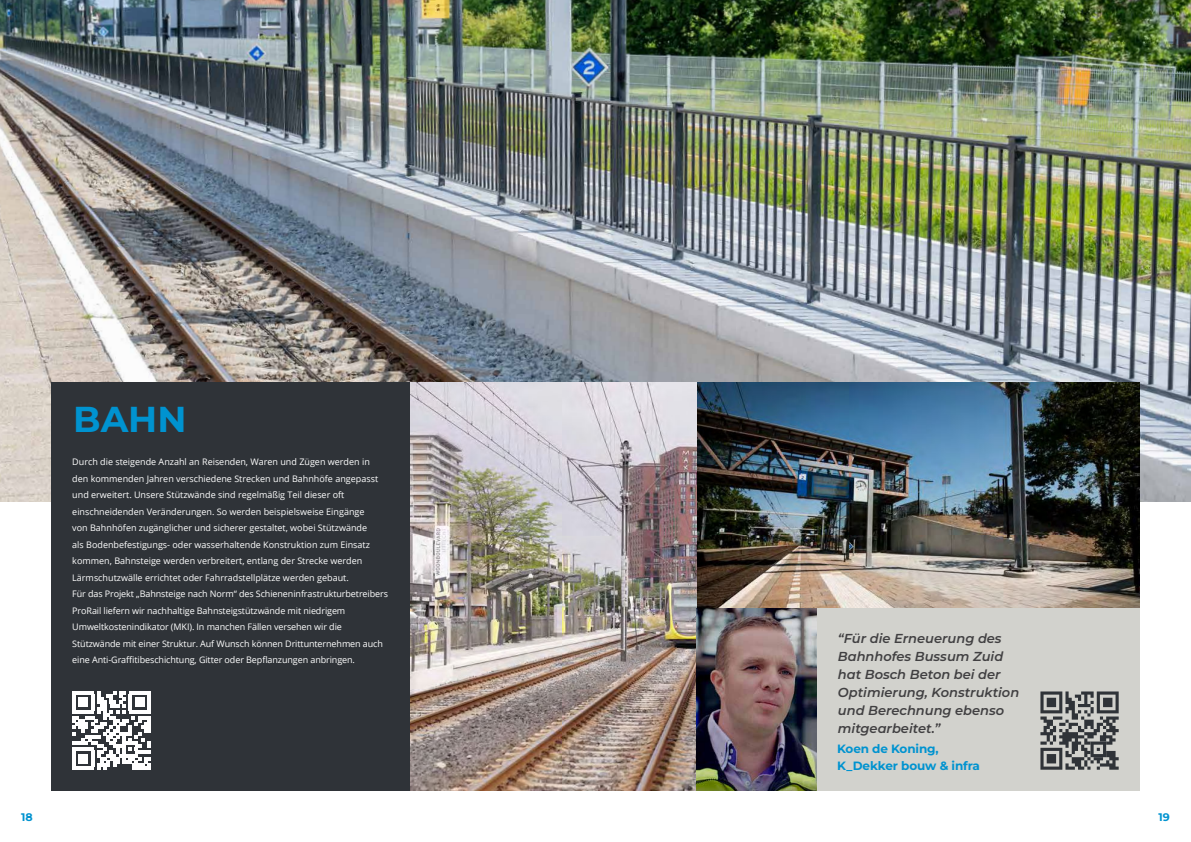
<style>
.page{position:relative;width:1191px;height:842px;background:#fff}
.page>*{position:absolute;margin:0;border:0;box-sizing:border-box;transform-origin:0 0}
.t1{font:700 36px "Montserrat";color:#0093d0}
.t2{font:italic 600 13px/18px "Montserrat";color:#414042}
.t3{font:700 12px/17px "Montserrat";letter-spacing:-.01em;color:#0093d0}
.t4{font:700 11px "Montserrat";color:#0093d0}
.t5{font:9px/16.5px "Open Sans";color:#fff}
</style>
<div class="page">
<img style="left:0;top:0;width:1191px;height:502px">
<img style="left:697px;top:383px;width:443px;height:226px">
<div style="left:51px;top:382px;width:359px;height:409px;background:#2f3338"></div>
<div style="left:697px;top:609px;width:443px;height:182px;background:#d2d2cd"></div>
<img style="left:410px;top:383px;width:286px;height:408px">
<img style="left:697px;top:609px;width:119px;height:182px">
<svg style="left:72px;top:691px;width:78px;height:79px"></svg>
<hr style="left:72px;top:766px;width:22px;height:4px;background:#fff">
<div style="left:79px;top:754px;width:9px;height:9px;background:#fff"></div>
<svg style="left:1040px;top:691px;width:78px;height:79px"></svg>
<h1 class="t1" style="left:73px;top:402px;width:115px">BAHN</h1>
<p class="t5" style="left:72px;top:454px;width:317px">Durch die steigende Anzahl an Reisenden, Waren und Zügen werden in den kommenden Jahren verschiedene Strecken und Bahnhöfe angepasst und erweitert. Unsere Stützwände sind regelmäßig Teil dieser oft einschneidenden Veränderungen. So werden beispielsweise Eingänge<br>von Bahnhöfen zugänglicher und sicherer gestaltet, wobei Stützwände<br>als Bodenbefestigungs- oder wasserhaltende Konstruktion zum Einsatz kommen, Bahnsteige werden verbreitert, entlang der Strecke werden Lärmschutzwälle errichtet oder Fahrradstellplätze werden gebaut.<br>Für das Projekt „Bahnsteige nach Norm“ des Schieneninfrastrukturbetreibers ProRail liefern wir nachhaltige Bahnsteigstützwände mit niedrigem Umweltkostenindikator (MKI). In manchen Fällen versehen wir die Stützwände mit einer Struktur. Auf Wunsch können Drittunternehmen auch eine Anti-Graffitibeschichtung, Gitter oder Bepflanzungen anbringen.</p>
<p class="t4" style="left:21px;top:811px;width:13px">18</p>
<h2 class="t2" style="left:838px;top:630px;width:183px">“Für die Erneuerung des<br>Bahnhofes Bussum Zuid hat Bosch Beton bei der<br>Optimierung, Konstruktion und Berechnung ebenso mitgearbeitet.”</h2>
<h3 class="t3" style="left:837px;top:741px;width:144px">Koen de Koning,<br>K_Dekker bouw &amp; infra</h3>
<p class="t4" style="left:1158px;top:811px;width:13px">19</p>
</div>
